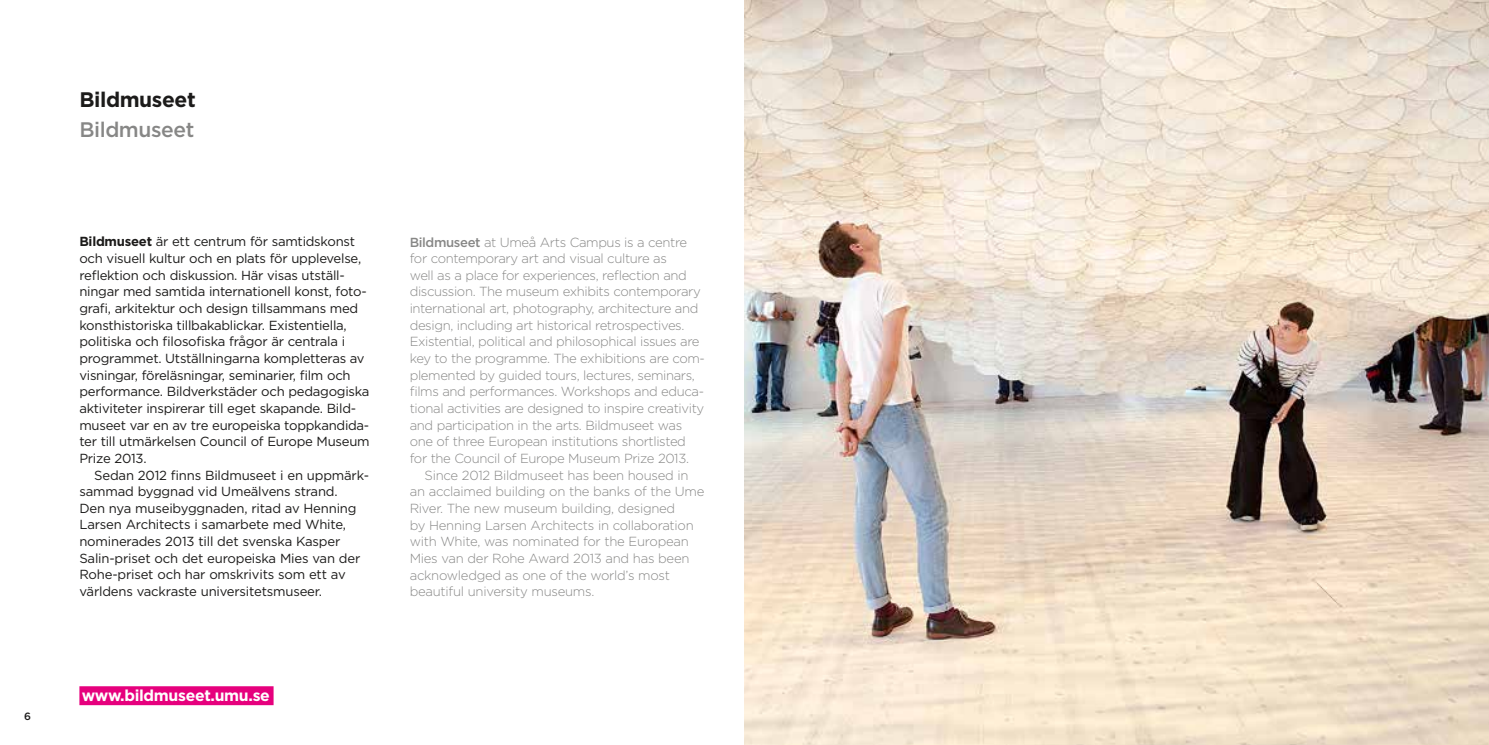
<style>
.page{position:relative;width:1489px;height:745px;background:#fff}
.page>*{position:absolute;margin:0;border:0;box-sizing:border-box;transform-origin:0 0}
.t1{font:700 21px "Gotham 20";color:#1c1b1a}
.t2{font:500 21px "Gotham 20";color:#878786}
.t3{font:700 15.75px "Gotham 20";color:#fff}
.t4{font:300 13.12px/16.6px "Gotham 20";letter-spacing:-.01em;color:#878786}
.t5{font:13.12px/16.6px "Gotham 20";color:#1c1b1a}
.t6{font:500 10.5px "Gotham 20";color:#1c1b1a}
.s1{font-weight:700}
.s2{font-weight:500}
</style>
<div class="page">
<div style="left:79px;top:685px;width:194px;height:19px;background:#e6007d"></div>
<img style="left:744px;top:0;width:744px;height:744px">
<p class="t6" style="left:24px;top:709px;width:8px">6</p>
<h1 class="t1" style="left:79px;top:86px;width:117px">Bildmuseet</h1>
<h1 class="t2" style="left:79px;top:116px;width:116px">Bildmuseet</h1>
<p class="t5" style="left:79px;top:233px;width:291px"><span class="s1">Bildmuseet</span> är ett centrum för samtidskonst och visuell kultur och en plats för upplevelse, reflektion och diskussion. Här visas utställ&shy;ningar med samtida internationell konst, foto&shy;grafi, arkitektur och design tillsammans med konsthistoriska tillbakablickar. Existentiella, politiska och filosofiska frågor är centrala i programmet. Utställningarna kompletteras av visningar, föreläsningar, seminarier, film och performance. Bildverkstäder och pedagogiska aktiviteter inspirerar till eget skapande. Bild&shy;museet var en av tre europeiska toppkandida&shy;ter till utmärkelsen Council of Europe Museum Prize 2013.</p>
<p class="t5" style="left:79px;top:466px;width:291px;text-indent:15px">Sedan 2012 finns Bildmuseet i en uppmärk&shy;sammad byggnad vid Umeälvens strand.<br>Den nya museibyggnaden, ritad av Henning Larsen Architects i samarbete med White, nominerades 2013 till det svenska Kasper Salin-priset och det europeiska Mies van der Rohe-priset och har omskrivits som ett av världens vackraste universitetsmuseer.</p>
<p class="t3" style="left:82px;top:684px;width:189px">www.bildmuseet.umu.se</p>
<p class="t4" style="left:410px;top:233px;width:296px"><span class="s2">Bildmuseet</span> at Umeå Arts Campus is a centre for contemporary art and visual culture as<br>well as a place for experiences, reflection and discussion. The museum exhibits contemporary international art, photography, architecture and design, including art historical retrospectives.<br>Existential, political and philosophical issues are key to the programme. The exhibitions are com&shy;plemented by guided tours, lectures, seminars, films and performances. Workshops and educa&shy;tional activities are designed to inspire creativity and participation in the arts. Bildmuseet was one of three European institutions shortlisted for the Council of Europe Museum Prize 2013.</p>
<p class="t4" style="left:410px;top:466px;width:296px;text-indent:15px">Since 2012 Bildmuseet has been housed in an acclaimed building on the banks of the Ume River. The new museum building, designed<br>by Henning Larsen Architects in collaboration with White, was nominated for the European Mies van der Rohe Award 2013 and has been acknowledged as one of the world’s most beautiful university museums.</p>
</div>
